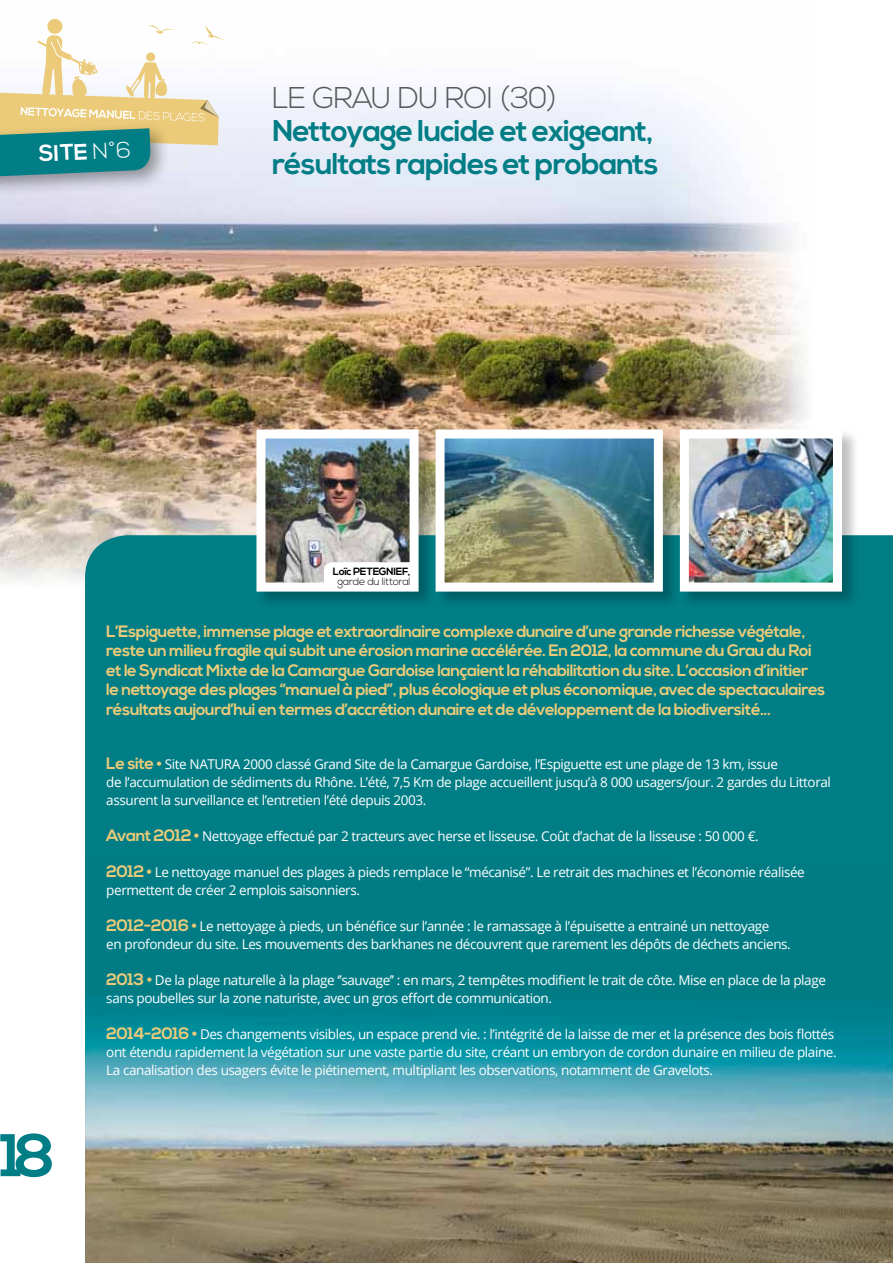
<style>
.page{position:relative;width:893px;height:1263px;background:#fff}
.page>*{position:absolute;margin:0;border:0;box-sizing:border-box;transform-origin:0 0}
.t1{font:700 60px "Nexa";color:#007d85}
.t2{font:700 30px/33px "Nexa";letter-spacing:-.03em;color:#007d85}
.t3{font:300 30px "Nexa";letter-spacing:-.03em;color:#58585a}
.t4{font:700 22.5px "Nexa";color:#fff}
.t5{font:700 16.5px/19.5px "Nexa";letter-spacing:-.03em;color:#ebcb79}
.t6{font:13.5px/18px "Open Sans";letter-spacing:-.03em;color:#fff}
.t7{font:300 10.5px "Nexa";letter-spacing:-.03em;color:#000}
.t8{font:700 10.5px "Nexa";letter-spacing:-.03em;color:#000}
.s1{font-family:"Nexa";font-weight:700;font-size:16.5px;color:#ebcb79}
</style>
<div class="page">
<img style="left:0;top:18px;width:808px;height:565px">
<div style="left:85px;top:535px;width:808px;height:322px;background:#007d85"></div>
<img style="left:85px;top:857px;width:808px;height:406px">
<div style="left:47px;top:19px;width:16px;height:15px;background:#ebcb79;border-radius:50%"></div>
<div style="left:0;top:121px;width:171px;height:76px;background:#000;opacity:.4"></div>
<div style="left:679px;top:429px;width:181px;height:180px;background:#000;opacity:.25"></div>
<img style="left:690px;top:439px;width:142px;height:143px">
<div style="left:680px;top:429px;width:162px;height:163px;border:9px solid #fff"></div>
<div style="left:256px;top:429px;width:180px;height:180px;background:#000;opacity:.25"></div>
<img style="left:266px;top:439px;width:143px;height:143px">
<div style="left:256px;top:429px;width:163px;height:163px;border:9px solid #fff"></div>
<div style="left:435px;top:429px;width:245px;height:180px;background:#000;opacity:.25"></div>
<img style="left:446px;top:439px;width:207px;height:143px">
<div style="left:436px;top:429px;width:227px;height:163px;border:9px solid #fff"></div>
<svg style="left:324px;top:562px;width:91px;height:27px"></svg>
<svg style="left:0;top:25px;width:226px;height:152px"></svg>
<h3 class="t4" style="left:38px;top:140px;width:15px;rotate:-3deg">site</h3>
<h2 class="t3" style="left:272px;top:80px;width:286px">LE GRAU DU ROI (30)</h2>
<h2 class="t2" style="left:272px;top:115px;width:388px">Nettoyage lucide et exigeant, résultats rapides et probants</h2>
<h1 class="t1" style="left:0;top:1121px;width:57px">18</h1>
<p class="t8" style="left:333px;top:565px;width:79px">Loïc PETEGNIEF,</p>
<p class="t7" style="left:338px;top:576px;width:75px">garde du littoral</p>
<p class="t5" style="left:106px;top:622px;width:720px">L’Espiguette, immense plage et extraordinaire complexe dunaire d’une grande richesse végétale, reste un milieu fragile qui subit une érosion marine accélérée. En 2012, la commune du Grau du Roi et le Syndicat Mixte de la Camargue Gardoise lançaient la réhabilitation du site. L’occasion d’initier le nettoyage des plages “manuel à pied”, plus écologique et plus économique, avec de spectaculaires résultats aujourd’hui en termes d’accrétion dunaire et de développement de la biodiversité...</p>
<p class="t6" style="left:106px;top:754px;width:726px"><span class="s1">Le site •</span> Site NATURA 2000 classé Grand Site de la Camargue Gardoise, l’Espiguette est une plage de 13 km, issue<br>de l’accumulation de sédiments du Rhône. L’été, 7,5 Km de plage accueillent jusqu’à 8 000 usagers/jour. 2 gardes du Littoral assurent la surveillance et l’entretien l’été depuis 2003.</p>
<p class="t6" style="left:106px;top:826px;width:654px"><span class="s1">Avant 2012 •</span> Nettoyage effectué par 2 tracteurs avec herse et lisseuse. Coût d’achat de la lisseuse : 50 000 €.</p>
<p class="t6" style="left:106px;top:862px;width:700px"><span class="s1">2012 •</span> Le nettoyage manuel des plages à pieds remplace le “mécanisé”. Le retrait des machines et l’économie réalisée permettent de créer 2 emplois saisonniers.</p>
<p class="t6" style="left:106px;top:916px;width:686px"><span class="s1">2012-2016 •</span> Le nettoyage à pieds, un bénéfice sur l’année : le ramassage à l’épuisette a entrainé un nettoyage<br>en profondeur du site. Les mouvements des barkhanes ne découvrent que rarement les dépôts de déchets anciens.</p>
<p class="t6" style="left:106px;top:970px;width:721px"><span class="s1">2013 •</span> De la plage naturelle à la plage ‘’sauvage’’ : en mars, 2 tempêtes modifient le trait de côte. Mise en place de la plage sans poubelles sur la zone naturiste, avec un gros effort de communication.</p>
<p class="t6" style="left:106px;top:1024px;width:732px"><span class="s1">2014-2016 •</span> Des changements visibles, un espace prend vie. : l’intégrité de la laisse de mer et la présence des bois flottés ont étendu rapidement la végétation sur une vaste partie du site, créant un embryon de cordon dunaire en milieu de plaine.<br>La canalisation des usagers évite le piétinement, multipliant les observations, notamment de Gravelots.</p>
</div>
